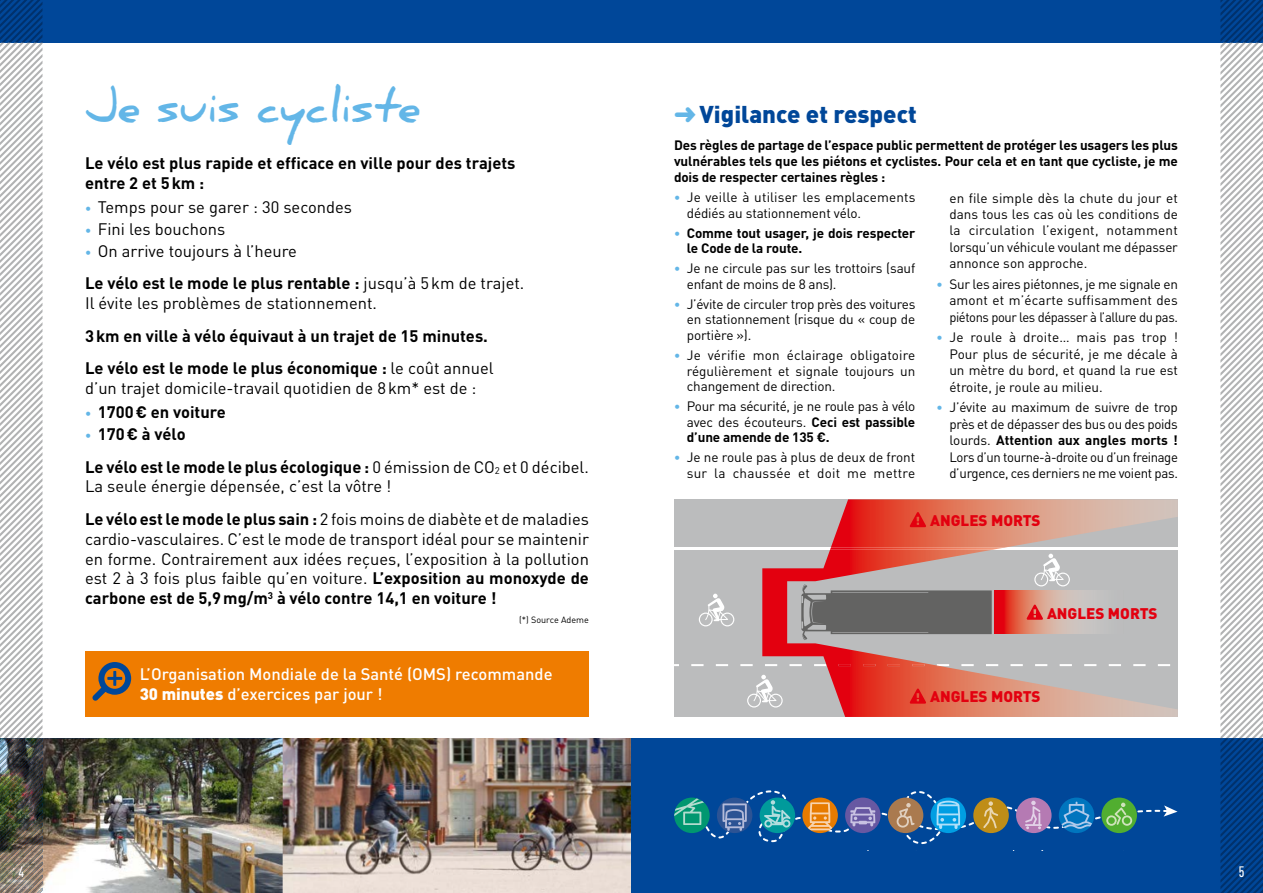
<style>
.page{position:relative;width:1263px;height:893px;background:#fff}
.page>*{position:absolute;margin:0;border:0;box-sizing:border-box;transform-origin:0 0}
.t1{font:700 45.45px "Daniel";color:#63b6e7;scale:.94 1}
.t2{font:900 24px "DIN Pro";color:#004799}
.t3{font:16.5px/19.8px "DIN Pro";color:#000}
.t4{font:700 16.5px/32.5px "DIN Pro";color:#000}
.t5{font:500 16.5px/19.8px "DIN Pro";color:#fff}
.t6{font:900 15.3px "DIN Pro";color:#e3000f}
.t7{font:500 condensed 15px "DIN Pro";color:#fff}
.t8{font:13.5px/16.4px "DIN Pro";letter-spacing:-.01em;color:#000;text-align:justify}
.t9{font:700 13.5px/16.2px "DIN Pro";letter-spacing:-.01em;color:#000;text-align:justify}
.t10{font:9px "DIN Pro";color:#000}
.s1{font-weight:700;font-size:12.75px;color:#63b6e7}
.s2{font-weight:700}
.s3{font-weight:400}
.s4{font-size:12.75px;color:#63b6e7}
.s5{font-weight:400;font-size:9.6px}
.s6{font-weight:900}
</style>
<div class="page">
<div style="left:631px;top:738px;width:632px;height:155px;background:#004799"></div>
<svg style="left:674px;top:790px;width:503px;height:54px"></svg>
<div style="left:674px;top:499px;width:504px;height:218px;background:#bbbcbd"></div>
<svg style="left:747px;top:676px;width:15px;height:31px"></svg>
<svg style="left:699px;top:594px;width:35px;height:32px"></svg>
<hr style="left:674px;top:548px;width:504px;height:2px;background:#fff">
<svg style="left:740px;top:664px;width:13px;height:2px"></svg>
<svg style="left:716px;top:664px;width:12px;height:2px"></svg>
<svg style="left:691px;top:664px;width:12px;height:2px"></svg>
<img style="left:762px;top:550px;width:416px;height:167px">
<img style="left:831px;top:499px;width:347px;height:49px">
<img style="left:830px;top:548px;width:172px;height:2px">
<img style="left:826px;top:664px;width:114px;height:2px">
<svg style="left:910px;top:689px;width:16px;height:15px"></svg>
<svg style="left:910px;top:512px;width:16px;height:15px"></svg>
<svg style="left:1027px;top:605px;width:16px;height:15px"></svg>
<div style="left:85px;top:651px;width:504px;height:66px;background:#ef7c00"></div>
<img style="left:43px;top:738px;width:587px;height:155px">
<div style="left:0;top:0;width:631px;height:43px;background:#004799"></div>
<div style="left:631px;top:0;width:632px;height:43px;background:#004799"></div>
<img style="left:26px;top:751px;width:17px;height:7px">
<img style="left:0;top:758px;width:43px;height:135px">
<img style="left:0;top:764px;width:43px;height:7px">
<img style="left:0;top:771px;width:43px;height:90px">
<img style="left:0;top:751px;width:26px;height:13px">
<img style="left:0;top:751px;width:19px;height:7px">
<img style="left:5px;top:855px;width:38px;height:38px">
<img style="left:18px;top:868px;width:25px;height:25px">
<svg style="left:31px;top:881px;width:12px;height:12px"></svg>
<svg style="left:0;top:0;width:43px;height:751px"></svg>
<svg style="left:1220px;top:0;width:43px;height:893px"></svg>
<h1 class="t1" style="left:85px;top:80px;width:358px">Je suis cycliste</h1>
<p class="t4" style="left:85px;top:151px;width:432px;line-height:19.8px">Le vélo est plus rapide et efficace en ville pour des trajets entre 2 et 5 km :</p>
<p class="t3" style="left:85px;top:195px;width:269px"><span class="s1">•</span> Temps pour se garer : 30 secondes</p>
<p class="t3" style="left:85px;top:217px;width:142px"><span class="s1">•</span> Fini les bouchons</p>
<p class="t3" style="left:85px;top:233px;width:441px;line-height:32.5px"><span class="s1">•</span> On arrive toujours à l’heure<br><span class="s2">Le vélo est le mode le plus rentable :</span> jusqu’à 5 km de trajet.</p>
<p class="t3" style="left:85px;top:292px;width:293px">Il évite les problèmes de stationnement.</p>
<p class="t4" style="left:85px;top:317px;width:410px">3 km en ville à vélo équivaut à un trajet de 15 minutes.<br>Le vélo est le mode le plus économique : <span class="s3">le coût annuel</span></p>
<p class="t3" style="left:85px;top:377px;width:393px">d’un trajet domicile-travail quotidien de 8 km* est de :</p>
<p class="t4" style="left:85px;top:394px;width:142px"><span class="s4">•</span> 1700 € en voiture</p>
<p class="t4" style="left:85px;top:416px;width:505px"><span class="s4">•</span> 170 € à vélo<br>Le vélo est le mode le plus écologique : <span class="s3">0 émission de CO</span><span class="s5">2</span> <span class="s3">et 0 décibel.</span></p>
<p class="t3" style="left:85px;top:469px;width:505px;line-height:32.5px">La seule énergie dépensée, c’est la vôtre !<br><span class="s2">Le vélo est le mode le plus sain :</span> 2 fois moins de diabète et de maladies</p>
<p class="t3" style="left:85px;top:527px;width:505px;text-align:justify">cardio-vasculaires. C’est le mode de transport idéal pour se maintenir en forme. Contrairement aux idées reçues, l’exposition à la pollution est 2 à 3 fois plus faible qu’en voiture. <span class="s2">L’exposition au monoxyde de carbone est de 5,9 mg/m</span><sup>3</sup> <span class="s2">à vélo contre 14,1 en voiture !</span></p>
<p class="t10" style="left:519px;top:613px;width:71px">(*) Source Ademe</p>
<p class="t5" style="left:140px;top:662px;width:414px">L’Organisation Mondiale de la Santé (OMS) recommande<br><span class="s6">30 minutes</span> d’exercices par jour !</p>
<h2 class="t2" style="left:699px;top:94px;width:219px">Vigilance et respect</h2>
<p class="t9" style="left:674px;top:135px;width:505px">Des règles de partage de l’espace public permettent de protéger les usagers les plus vulnérables tels que les piétons et cyclistes. Pour cela et en tant que cycliste, je me dois de respecter certaines règles :</p>
<p class="t8" style="left:687px;top:188px;width:230px;line-height:15.6px;text-indent:-13px"><span class="s1">•</span> Je veille à utiliser les emplacements dédiés au stationnement vélo.</p>
<p class="t9" style="left:687px;top:223px;width:230px;line-height:15.6px;text-indent:-13px"><span class="s4">•</span> Comme tout usager, je dois respecter le Code de la route.</p>
<p class="t8" style="left:687px;top:259px;width:230px;line-height:15.6px;text-indent:-13px"><span class="s1">•</span> Je ne circule pas sur les trottoirs (sauf enfant de moins de 8 ans).</p>
<p class="t8" style="left:687px;top:295px;width:230px;line-height:15.6px;text-indent:-13px"><span class="s1">•</span> J’évite de circuler trop près des voitures en stationnement (risque du « coup de portière »).</p>
<p class="t8" style="left:687px;top:346px;width:230px;line-height:15.6px;text-indent:-13px"><span class="s1">•</span> Je vérifie mon éclairage obligatoire régulièrement et signale toujours un changement de direction.</p>
<p class="t8" style="left:687px;top:397px;width:230px;line-height:15.6px;text-indent:-13px"><span class="s1">•</span> Pour ma sécurité, je ne roule pas à vélo avec des écouteurs. <span class="s2">Ceci est passible d’une amende de 135 €.</span></p>
<p class="t8" style="left:674px;top:448px;width:243px;line-height:15.6px;text-align:right"><span class="s1">•</span> Je ne roule pas à plus de deux de front sur la chaussée et doit me mettre</p>
<p class="t8" style="left:949px;top:188px;width:230px">en file simple dès la chute du jour et dans tous les cas où les conditions de la circulation l’exigent, notamment lorsqu’un véhicule voulant me dépasser annonce son approche.</p>
<p class="t8" style="left:949px;top:275px;width:230px;text-indent:-13px"><span class="s1">•</span> Sur les aires piétonnes, je me signale en amont et m’écarte suffisamment des piétons pour les dépasser à l’allure du pas.</p>
<p class="t8" style="left:949px;top:328px;width:230px;text-indent:-13px"><span class="s1">•</span> Je roule à droite… mais pas trop !<br>Pour plus de sécurité, je me décale à un mètre du bord, et quand la rue est étroite, je roule au milieu.</p>
<p class="t8" style="left:949px;top:398px;width:230px;text-indent:-13px"><span class="s1">•</span> J’évite au maximum de suivre de trop près et de dépasser des bus ou des poids lourds. <span class="s2">Attention aux angles morts !<br></span>Lors d’un tourne-à-droite ou d’un freinage d’urgence, ces derniers ne me voient pas.</p>
<p class="t6" style="left:930px;top:507px;width:112px">ANGLES MORTS</p>
<p class="t6" style="left:1047px;top:600px;width:112px">ANGLES MORTS</p>
<p class="t6" style="left:930px;top:684px;width:112px">ANGLES MORTS</p>
<p class="t7" style="left:18px;top:861px;width:7px">4</p>
<p class="t7" style="left:1239px;top:861px;width:7px">5</p>
</div>
